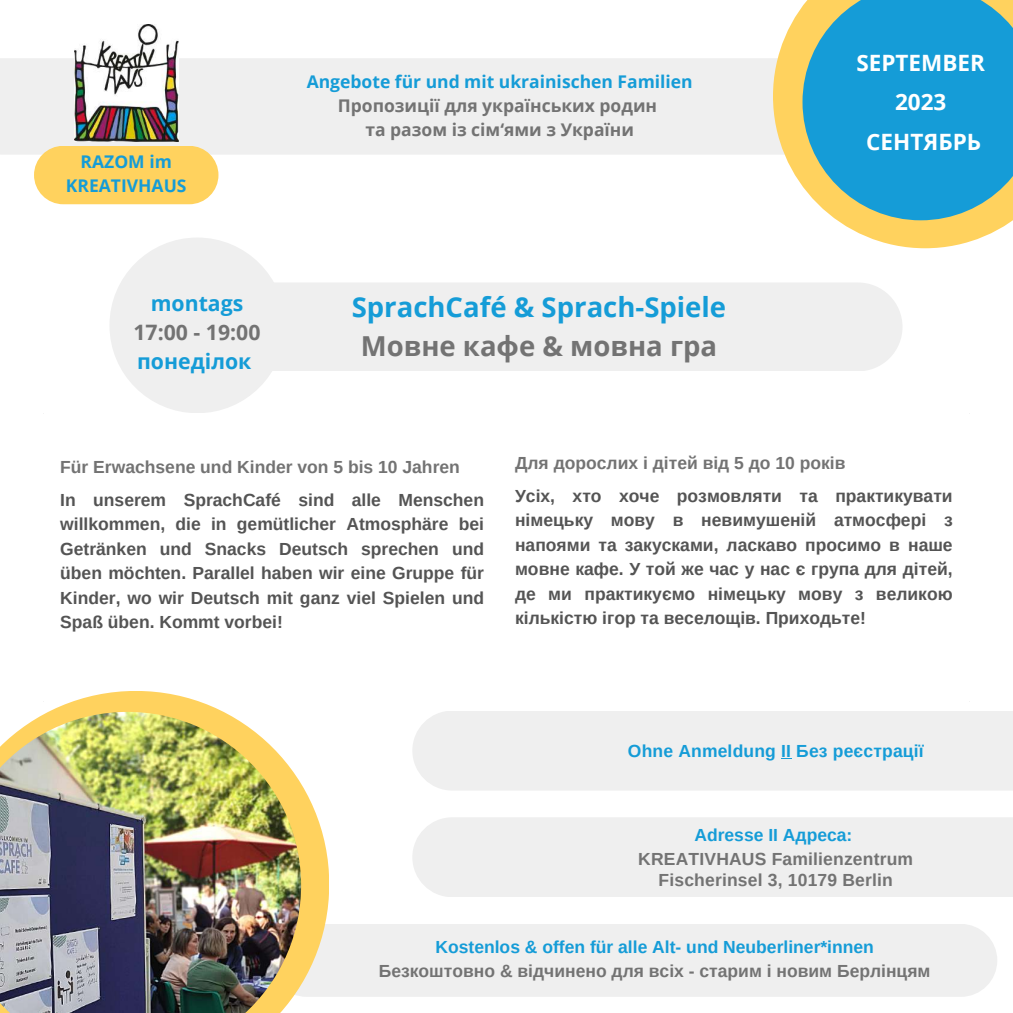
<style>
.page{position:relative;width:1013px;height:1013px;background:#fff}
.page>*{position:absolute;margin:0;border:0;box-sizing:border-box;transform-origin:0 0}
.t1{font:700 27.5px "Open Sans";color:#159cd7}
.t2{font:700 27.5px "Open Sans";color:#737373}
.t3{font:700 22.5px/39.6px "Open Sans";color:#fff;text-align:center}
.t4{font:700 21.25px "Open Sans";color:#159cd7}
.t5{font:700 21.25px "Open Sans";color:#737373}
.t6{font:700 17.5px/24.5px "Arimo";color:#545454;text-align:justify}
.t7{font:700 17.5px/21.5px "Arimo";color:#737373;text-align:center}
.t8{font:700 17.5px "Arimo";color:#159cd7}
.t9{font:700 17.5px/24.4px "Open Sans";color:#159cd7;text-align:center}
.t10{font:700 17.5px/24.4px "Open Sans";color:#737373;text-align:center}
</style>
<div class="page">
<div style="left:270px;top:923px;width:727px;height:73px;background:#efefef;border-radius:36px"></div>
<div style="left:412px;top:817px;width:600px;height:80px;background:#efefef"></div>
<div style="left:272px;top:283px;width:630px;height:88px;background:#efefef"></div>
<svg style="left:43px;top:691px;width:286px;height:306px"></svg>
<img style="left:0;top:712px;width:301px;height:300px">
<div style="left:412px;top:711px;width:600px;height:79px;background:#efefef"></div>
<div style="left:109px;top:237px;width:176px;height:176px;background:#efefef;border-radius:50%"></div>
<div style="left:0;top:58px;width:773px;height:97px;background:#efefef"></div>
<svg style="left:773px;top:7px;width:239px;height:241px;fill:#ffd25e"></svg>
<svg style="left:802px;top:0;width:210px;height:220px;background:#34a3c8"></svg>
<img style="left:74px;top:24px;width:104px;height:117px">
<div style="left:34px;top:146px;width:184px;height:58px;background:#ffd25e;border-radius:29px"></div>
<p class="t9" style="left:66px;top:149px;width:122px">RAZOM im<br>KREATIVHAUS</p>
<p class="t4" style="left:151px;top:288px;width:94px">montags</p>
<p class="t5" style="left:133px;top:317px;width:128px">17:00 - 19:00</p>
<p class="t4" style="left:137px;top:346px;width:116px">понеділок</p>
<p class="t9" style="left:307px;top:69px;width:387px">Angebote für und mit ukrainischen Familien</p>
<p class="t10" style="left:338px;top:93px;width:321px">Пропозиції для українських родин та разом із сім‘ями з України</p>
<h1 class="t1" style="left:352px;top:288px;width:376px">SprachCafé &amp; Sprach-Spiele</h1>
<h1 class="t2" style="left:361px;top:326px;width:358px">Мовне кафе &amp; мовна гра</h1>
<p class="t3" style="left:856px;top:42px;width:130px">SEPTEMBER<br>2023<br>СЕНТЯБРЬ</p>
<p class="t7" style="left:60px;top:456px;width:401px">Für Erwachsene und Kinder von 5 bis 10 Jahren</p>
<p class="t6" style="left:60px;top:487px;width:425px">In unserem SprachCafé sind alle Menschen willkommen, die in gemütlicher Atmosphäre bei Getränken und Snacks Deutsch sprechen und üben möchten. Parallel haben wir eine Gruppe für Kinder, wo wir Deutsch mit ganz viel Spielen und Spaß üben. Kommt vorbei!</p>
<p class="t7" style="left:515px;top:452px;width:332px">Для дорослих і дітей від 5 до 10 років</p>
<p class="t6" style="left:515px;top:483px;width:439px">Усіх, хто хоче розмовляти та практикувати німецьку мову в невимушеній атмосфері з напоями та закусками, ласкаво просимо в наше мовне кафе. У той же час у нас є група для дітей, де ми практикуємо німецьку мову з великою кількістю ігор та веселощів. Приходьте!</p>
<p class="t8" style="left:628px;top:740px;width:297px">Ohne Anmeldung II Без реєстрації</p>
<p class="t8" style="left:694px;top:825px;width:159px">Adresse II Aдреса:</p>
<p class="t7" style="left:638px;top:847px;width:276px">KREATIVHAUS Familienzentrum<br>Fischerinsel 3, 10179 Berlin</p>
<p class="t8" style="left:435px;top:937px;width:440px">Kostenlos &amp; offen für alle Alt- und Neuberliner*innen</p>
<p class="t7" style="left:379px;top:960px;width:553px">Безкоштовнo &amp; відчинено для всіх - старим і новим Берлінцям</p>
</div>
